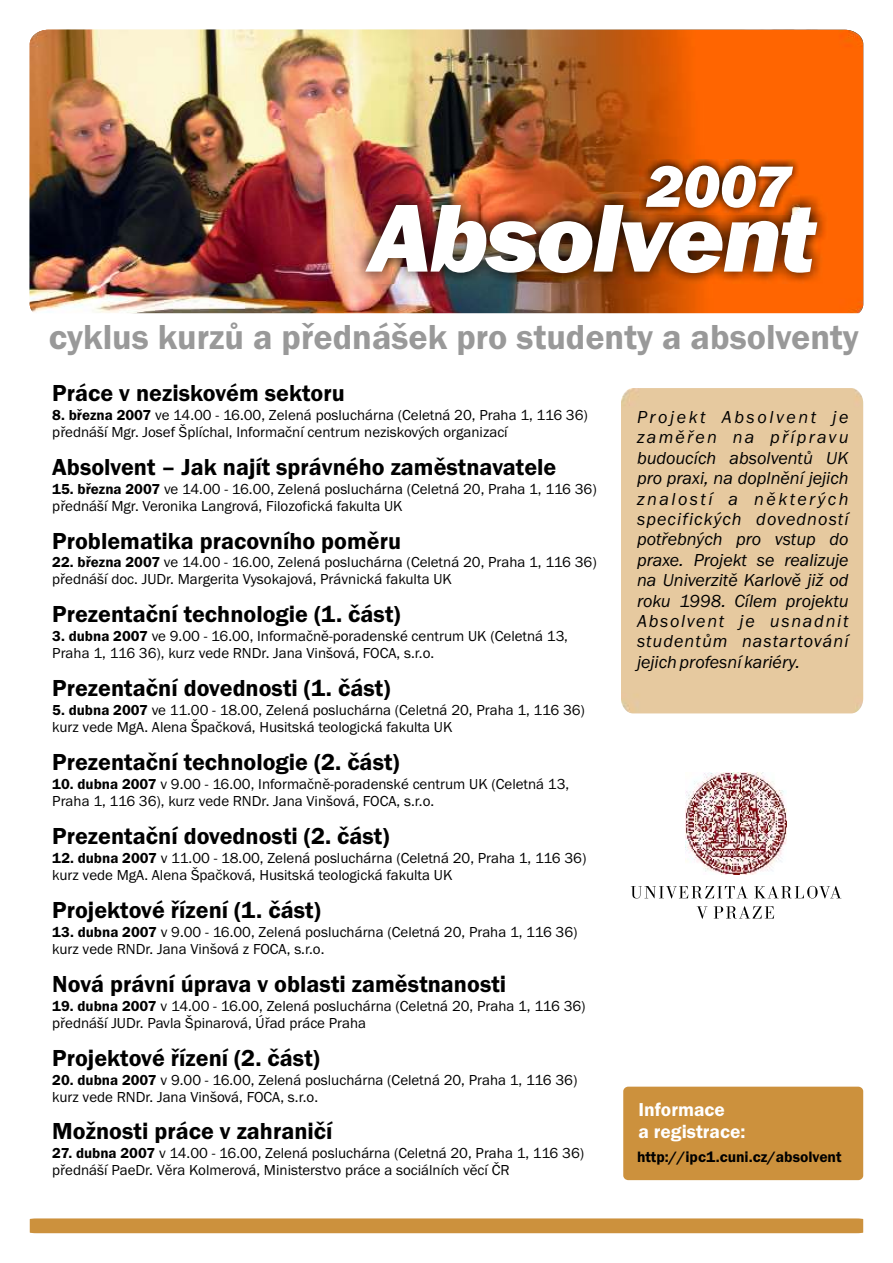
<style>
.page{position:relative;width:893px;height:1263px;background:#fff}
.page>*{position:absolute;margin:0;border:0;box-sizing:border-box;transform-origin:0 0}
.t1{font:italic 800 99.75px "Franklin Gothic";letter-spacing:-.025em;color:#fff}
.t2{font:italic 800 60.3px "Franklin Gothic";color:#fff;scale:1.07 1}
.t3{font:600 36px "Franklin Gothic";color:#999}
.t4{font:600 24px "Franklin Gothic";color:#000}
.t5{font:600 19.35px/22px "Franklin Gothic";color:#fff}
.t6{font:italic 18px/20.4px "Franklin Gothic";letter-spacing:.04em;color:#000;text-align:justify}
.t7{font:600 15.6px "Franklin Gothic";color:#000}
.t8{font:15px/17px "Franklin Gothic";color:#000}
.s1{font-weight:600}
</style>
<div class="page">
<div style="left:623px;top:1087px;width:240px;height:93px;background:#cc913d;border-radius:5px"></div>
<img style="left:30px;top:30px;width:833px;height:283px">
<img style="left:355px;top:195px;width:473px;height:88px">
<img style="left:640px;top:159px;width:159px;height:55px">
<svg style="left:132px;top:313px;width:727px;height:1px"></svg>
<div style="left:30px;top:1218px;width:833px;height:15px;background:#cc913d"></div>
<svg style="left:631px;top:886px;width:210px;height:33px"></svg>
<img style="left:685px;top:773px;width:102px;height:101px">
<h2 class="t2" style="left:646px;top:165px;width:138px">2007</h2>
<h1 class="t1" style="left:369px;top:202px;width:448px">Absolvent</h1>
<h3 class="t3" style="left:49px;top:324px;width:812px">cyklus kurzù a pøednášek pro studenty a absolventy</h3>
<h3 class="t4" style="left:52px;top:384px;width:294px">Práce v neziskovém sektoru</h3>
<p class="t8" style="left:52px;top:407px;width:537px"><span class="s1">8. bøezna 2007</span> ve 14.00 - 16.00, Zelená posluchárna (Celetná 20, Praha 1, 116 36) pøednáší Mgr. Josef Šplíchal, Informaèní centrum neziskových organizací</p>
<h3 class="t4" style="left:52px;top:458px;width:506px">Absolvent – Jak najít správného zamìstnavatele</h3>
<p class="t8" style="left:52px;top:481px;width:546px"><span class="s1">15. bøezna 2007</span> ve 14.00 - 16.00, Zelená posluchárna (Celetná 20, Praha 1, 116 36) pøednáší Mgr. Veronika Langrová, Filozofická fakulta UK</p>
<h3 class="t4" style="left:52px;top:532px;width:350px">Problematika pracovního pomìru</h3>
<p class="t8" style="left:52px;top:555px;width:546px"><span class="s1">22. bøezna 2007</span> ve 14.00 - 16.00, Zelená posluchárna (Celetná 20, Praha 1, 116 36) pøednáší doc. JUDr. Margerita Vysokajová, Právnická fakulta UK</p>
<h3 class="t4" style="left:52px;top:606px;width:350px">Prezentaèní technologie (1. èást)</h3>
<p class="t8" style="left:52px;top:629px;width:517px"><span class="s1">3. dubna 2007</span> ve 9.00 - 16.00, Informaènì-poradenské centrum UK (Celetná 13,<br>Praha 1, 116 36), kurz vede RNDr. Jana Vinšová, FOCA, s.r.o.</p>
<h3 class="t4" style="left:52px;top:679px;width:340px">Prezentaèní dovednosti (1. èást)</h3>
<p class="t8" style="left:52px;top:703px;width:534px"><span class="s1">5. dubna 2007</span> ve 11.00 - 18.00, Zelená posluchárna (Celetná 20, Praha 1, 116 36) kurz vede MgA. Alena Špaèková, Husitská teologická fakulta UK</p>
<h3 class="t4" style="left:52px;top:753px;width:349px">Prezentaèní technologie (2. èást)</h3>
<p class="t8" style="left:52px;top:777px;width:518px"><span class="s1">10. dubna 2007</span> v 9.00 - 16.00, Informaènì-poradenské centrum UK (Celetná 13,<br>Praha 1, 116 36), kurz vede RNDr. Jana Vinšová, FOCA, s.r.o.</p>
<h3 class="t4" style="left:52px;top:827px;width:339px">Prezentaèní dovednosti (2. èást)</h3>
<p class="t8" style="left:52px;top:851px;width:536px"><span class="s1">12. dubna 2007</span> v 11.00 - 18.00, Zelená posluchárna (Celetná 20, Praha 1, 116 36) kurz vede MgA. Alena Špaèková, Husitská teologická fakulta UK</p>
<h3 class="t4" style="left:52px;top:901px;width:270px">Projektové øízení (1. èást)</h3>
<p class="t8" style="left:52px;top:924px;width:527px"><span class="s1">13. dubna 2007</span> v 9.00 - 16.00, Zelená posluchárna (Celetná 20, Praha 1, 116 36) kurz vede RNDr. Jana Vinšová z FOCA, s.r.o.</p>
<h3 class="t4" style="left:52px;top:975px;width:455px">Nová právní úprava v oblasti zamìstnanosti</h3>
<p class="t8" style="left:52px;top:998px;width:535px"><span class="s1">19. dubna 2007</span> v 14.00 - 16.00, Zelená posluchárna (Celetná 20, Praha 1, 116 36) pøednáší JUDr. Pavla Špinarová, Úøad práce Praha</p>
<h3 class="t4" style="left:52px;top:1049px;width:269px">Projektové øízení (2. èást)</h3>
<p class="t8" style="left:52px;top:1072px;width:527px"><span class="s1">20. dubna 2007</span> v 9.00 - 16.00, Zelená posluchárna (Celetná 20, Praha 1, 116 36) kurz vede RNDr. Jana Vinšová, FOCA, s.r.o.</p>
<h3 class="t4" style="left:52px;top:1122px;width:282px">Možnosti práce v zahranièí</h3>
<p class="t8" style="left:52px;top:1146px;width:533px"><span class="s1">27. dubna 2007</span> v 14.00 - 16.00, Zelená posluchárna (Celetná 20, Praha 1, 116 36) pøednáší PaeDr. Vìra Kolmerová, Ministerstvo práce a sociálních vìcí ÈR</p>
<p class="t6" style="left:637px;top:408px;width:213px">Projekt Absolvent je zamìøen na pøípravu budoucích absolventù UK pro praxi, na doplnìní jejich znalostí a nìkterých specifických dovedností potøebných pro vstup do praxe. Projekt se realizuje na Univerzitì Karlovì již od roku 1998. Cílem projektu Absolvent je usnadnit studentùm nastartování jejich profesní kariéry.</p>
<p class="t5" style="left:638px;top:1100px;width:108px">Informace<br>a registrace:</p>
<p class="t7" style="left:637px;top:1151px;width:206px">http://ipc1.cuni.cz/absolvent</p>
</div>
